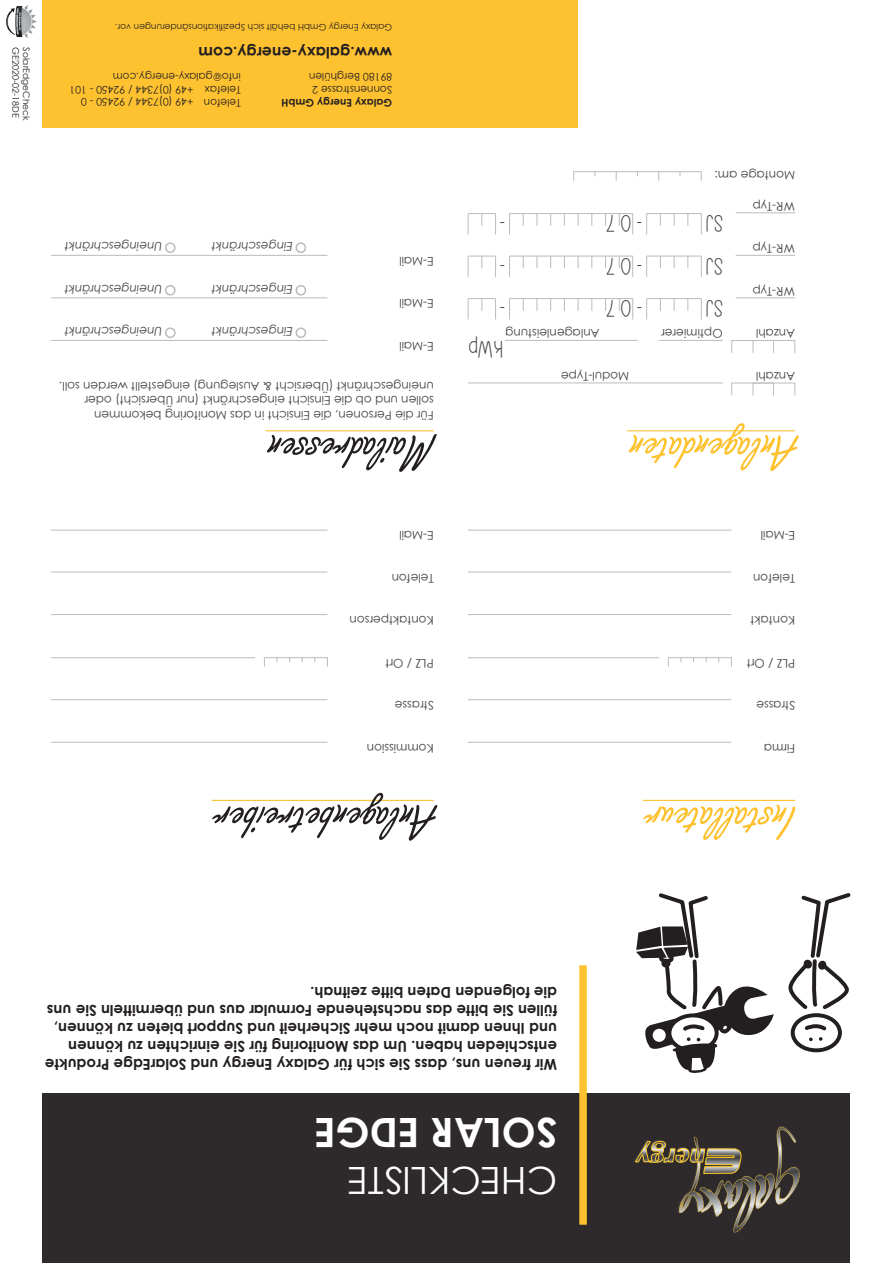
<style>
.page{position:relative;width:893px;height:1263px;background:#fff}
.page>*{position:absolute;margin:0;border:0;box-sizing:border-box;transform-origin:0 0}
.t1{font:52.5px "Freestyle Script";letter-spacing:-.01em;color:#231f20}
.t2{font:52.5px "Freestyle Script";letter-spacing:-.01em;color:#fec231}
.t3{font:700 40.5px "Century Gothic";color:#fff}
.t4{font:37.5px "Century Gothic";color:#fff}
.t5{font:24px "Please write me a song";color:#444141}
.t6{font:700 15.6px "Century Gothic";color:#231f20}
.t7{font:700 15px/18px "Century Gothic";color:#231f20}
.t8{font:12px/14.4px "Century Gothic";color:#444141}
.t9{font:italic 12px "Century Gothic";color:#444141}
.t10{font:10.5px/12.6px "Century Gothic";color:#231f20}
.t11{font:700 10.5px "Century Gothic";color:#231f20}
.t12{font:9px "Century Gothic";color:#231f20}
</style>
<div class="page">
<hr style="left:643px;top:800px;width:152px;height:1px;background:#fec231">
<hr style="left:212px;top:800px;width:222px;height:1px;background:#fec231">
<hr style="left:265px;top:430px;width:169px;height:1px;background:#fec231">
<div style="left:296px;top:327px;width:10px;height:11px;border:2px solid #bbbbbc;border-radius:50%"></div>
<div style="left:165px;top:327px;width:11px;height:11px;border:2px solid #bbbbbc;border-radius:50%"></div>
<hr style="left:468px;top:742px;width:263px;height:1px;background:#bbbbbc">
<hr style="left:51px;top:742px;width:276px;height:1px;background:#bbbbbc">
<hr style="left:468px;top:614px;width:263px;height:1px;background:#bbbbbc">
<hr style="left:51px;top:614px;width:276px;height:1px;background:#bbbbbc">
<hr style="left:51px;top:340px;width:276px;height:1px;background:#bbbbbc">
<hr style="left:468px;top:699px;width:263px;height:1px;background:#bbbbbc">
<hr style="left:51px;top:699px;width:276px;height:1px;background:#bbbbbc">
<hr style="left:468px;top:572px;width:263px;height:1px;background:#bbbbbc">
<hr style="left:51px;top:572px;width:276px;height:1px;background:#bbbbbc">
<hr style="left:468px;top:657px;width:191px;height:1px;background:#bbbbbc">
<hr style="left:51px;top:657px;width:204px;height:1px;background:#bbbbbc">
<hr style="left:468px;top:530px;width:263px;height:1px;background:#bbbbbc">
<hr style="left:51px;top:530px;width:276px;height:1px;background:#bbbbbc">
<hr style="left:669px;top:657px;width:62px;height:1px;background:#bbbbbc">
<hr style="left:265px;top:657px;width:62px;height:1px;background:#bbbbbc">
<hr style="left:627px;top:430px;width:168px;height:1px;background:#fec231">
<hr style="left:574px;top:171px;width:127px;height:1px;background:#bbbbbc">
<div style="left:43px;top:1093px;width:807px;height:170px;background:#2e2a2b"></div>
<div style="left:579px;top:965px;width:8px;height:260px;background:#fec231"></div>
<svg style="left:635px;top:1127px;width:165px;height:105px"></svg>
<hr style="left:736px;top:297px;width:59px;height:1px;background:#bbbbbc">
<hr style="left:659px;top:340px;width:64px;height:1px;background:#bbbbbc">
<hr style="left:468px;top:382px;width:255px;height:1px;background:#bbbbbc">
<div style="left:753px;top:340px;width:42px;height:13px;border:1px solid #bcbdc0"></div>
<div style="left:753px;top:383px;width:42px;height:13px;border:1px solid #bcbdc0"></div>
<div style="left:731px;top:340px;width:43px;height:13px;border:1px solid #bcbdc0"></div>
<div style="left:731px;top:383px;width:43px;height:13px;border:1px solid #bcbdc0"></div>
<hr style="left:647px;top:298px;width:54px;height:1px;background:#bbbbbc">
<svg style="left:701px;top:299px;width:1px;height:20px"></svg>
<svg style="left:646px;top:299px;width:1px;height:20px"></svg>
<hr style="left:510px;top:298px;width:123px;height:1px;background:#bbbbbc">
<svg style="left:632px;top:299px;width:1px;height:20px"></svg>
<svg style="left:509px;top:299px;width:1px;height:20px"></svg>
<svg style="left:468px;top:298px;width:28px;height:21px"></svg>
<hr style="left:736px;top:255px;width:59px;height:1px;background:#bbbbbc">
<hr style="left:647px;top:256px;width:54px;height:1px;background:#bbbbbc">
<svg style="left:701px;top:256px;width:1px;height:21px"></svg>
<svg style="left:674px;top:256px;width:1px;height:12px"></svg>
<svg style="left:646px;top:256px;width:1px;height:21px"></svg>
<svg style="left:687px;top:256px;width:1px;height:12px"></svg>
<hr style="left:510px;top:256px;width:123px;height:1px;background:#bbbbbc">
<svg style="left:632px;top:257px;width:1px;height:20px"></svg>
<svg style="left:578px;top:256px;width:1px;height:12px"></svg>
<svg style="left:591px;top:256px;width:1px;height:12px"></svg>
<svg style="left:537px;top:256px;width:1px;height:12px"></svg>
<svg style="left:509px;top:256px;width:1px;height:21px"></svg>
<svg style="left:468px;top:256px;width:28px;height:21px"></svg>
<hr style="left:736px;top:212px;width:59px;height:1px;background:#bbbbbc">
<hr style="left:647px;top:213px;width:54px;height:1px;background:#bbbbbc">
<svg style="left:701px;top:214px;width:1px;height:20px"></svg>
<svg style="left:646px;top:214px;width:1px;height:20px"></svg>
<hr style="left:510px;top:213px;width:123px;height:1px;background:#bbbbbc">
<svg style="left:632px;top:214px;width:1px;height:20px"></svg>
<svg style="left:509px;top:214px;width:1px;height:20px"></svg>
<svg style="left:468px;top:213px;width:28px;height:21px"></svg>
<hr style="left:505px;top:340px;width:133px;height:1px;background:#bbbbbc">
<div style="left:296px;top:285px;width:10px;height:11px;border:2px solid #bbbbbc;border-radius:50%"></div>
<div style="left:165px;top:285px;width:11px;height:11px;border:2px solid #bbbbbc;border-radius:50%"></div>
<hr style="left:51px;top:297px;width:276px;height:1px;background:#bbbbbc">
<div style="left:296px;top:242px;width:10px;height:11px;border:2px solid #bbbbbc;border-radius:50%"></div>
<div style="left:165px;top:242px;width:11px;height:11px;border:2px solid #bbbbbc;border-radius:50%"></div>
<hr style="left:51px;top:255px;width:276px;height:1px;background:#bbbbbc">
<div style="left:43px;top:0;width:535px;height:128px;background:#fec231"></div>
<img style="left:6px;top:5px;width:31px;height:32px">
<svg style="left:636px;top:893px;width:138px;height:180px"></svg>
<div style="left:791px;top:1013px;width:51px;height:39px;border:4px solid #231f20;border-radius:50%"></div>
<svg style="left:804px;top:1024px;width:23px;height:17px"></svg>
<svg style="left:788px;top:893px;width:63px;height:116px"></svg>
<p class="t12" style="left:22px;top:47px;width:72px;rotate:90deg">GE2020-02-18DE</p>
<p class="t12" style="left:33px;top:47px;width:74px;rotate:90deg">SolarEdgeCheck</p>
<p class="t12" style="left:392px;top:34px;width:279px;rotate:-180deg">Galaxy Energy GmbH behält sich Spezifikationsänderungen vor.</p>
<h3 class="t6" style="left:392px;top:65px;width:195px;rotate:-180deg">www.galaxy-energy.com</h3>
<p class="t10" style="left:241px;top:109px;width:129px;rotate:-180deg">Telefon<br>Telefax info@galaxy-energy.com</p>
<p class="t10" style="left:392px;top:96px;width:85px;rotate:-180deg">Sonnenstrasse 2<br>89180 Berghülen</p>
<p class="t10" style="left:193px;top:109px;width:125px;rotate:-180deg">+49 (0)7344 / 92450 - 0 +49 (0)7344 / 92450 - 101</p>
<p class="t11" style="left:392px;top:110px;width:112px;rotate:-180deg">Galaxy Energy GmbH</p>
<p class="t9" style="left:162px;top:255px;width:99px;rotate:-180deg">Uneingeschränkt</p>
<p class="t9" style="left:292px;top:255px;width:82px;rotate:-180deg">Eingeschränkt</p>
<p class="t9" style="left:162px;top:298px;width:99px;rotate:-180deg">Uneingeschränkt</p>
<p class="t9" style="left:292px;top:298px;width:82px;rotate:-180deg">Eingeschränkt</p>
<p class="t9" style="left:162px;top:340px;width:99px;rotate:-180deg">Uneingeschränkt</p>
<p class="t9" style="left:292px;top:340px;width:82px;rotate:-180deg">Eingeschränkt</p>
<p class="t8" style="left:434px;top:268px;width:36px;rotate:-180deg">E-Mail</p>
<p class="t8" style="left:434px;top:311px;width:36px;rotate:-180deg">E-Mail</p>
<p class="t8" style="left:434px;top:353px;width:36px;rotate:-180deg">E-Mail</p>
<p class="t8" style="left:434px;top:422px;width:376px;rotate:-180deg">Für die Personen, die Einsicht in das Monitoring bekommen sollen und ob die Einsicht eingeschränkt (nur Übersicht) oder uneingeschränkt (Übersicht &amp; Auslegung) eingestellt werden soll.</p>
<h1 class="t1" style="left:434px;top:481px;width:170px;rotate:-180deg">Mailadressen</h1>
<p class="t8" style="left:795px;top:183px;width:82px;rotate:-180deg">Montage am:</p>
<h3 class="t5" style="left:506px;top:236px;width:8px;rotate:-180deg">-</h3>
<h3 class="t5" style="left:643px;top:236px;width:39px;rotate:-180deg">-07</h3>
<h3 class="t5" style="left:723px;top:236px;width:19px;rotate:-180deg">SJ</h3>
<h3 class="t5" style="left:506px;top:278px;width:8px;rotate:-180deg">-</h3>
<h3 class="t5" style="left:643px;top:278px;width:39px;rotate:-180deg">-07</h3>
<h3 class="t5" style="left:723px;top:278px;width:19px;rotate:-180deg">SJ</h3>
<h3 class="t5" style="left:506px;top:321px;width:8px;rotate:-180deg">-</h3>
<h3 class="t5" style="left:643px;top:321px;width:39px;rotate:-180deg">-07</h3>
<h3 class="t5" style="left:723px;top:321px;width:19px;rotate:-180deg">SJ</h3>
<p class="t8" style="left:723px;top:341px;width:63px;rotate:-180deg">Optimierer</p>
<p class="t8" style="left:629px;top:384px;width:70px;rotate:-180deg">Modul-Type</p>
<p class="t8" style="left:600px;top:341px;width:96px;rotate:-180deg">Anlagenleistung</p>
<h3 class="t5" style="left:502px;top:362px;width:36px;rotate:-180deg">kWp</h3>
<p class="t8" style="left:795px;top:213px;width:44px;rotate:-180deg">WR-Typ</p>
<p class="t8" style="left:795px;top:256px;width:44px;rotate:-180deg">WR-Typ</p>
<p class="t8" style="left:795px;top:298px;width:44px;rotate:-180deg">WR-Typ</p>
<p class="t8" style="left:795px;top:341px;width:41px;rotate:-180deg">Anzahl</p>
<p class="t8" style="left:795px;top:384px;width:41px;rotate:-180deg">Anzahl</p>
<h1 class="t2" style="left:795px;top:481px;width:169px;rotate:-180deg">Anlagendaten</h1>
<p class="t8" style="left:434px;top:543px;width:36px;rotate:-180deg">E-Mail</p>
<p class="t8" style="left:795px;top:543px;width:36px;rotate:-180deg">E-Mail</p>
<p class="t8" style="left:434px;top:585px;width:44px;rotate:-180deg">Telefon</p>
<p class="t8" style="left:795px;top:585px;width:44px;rotate:-180deg">Telefon</p>
<p class="t8" style="left:434px;top:628px;width:86px;rotate:-180deg">Kontaktperson</p>
<p class="t8" style="left:795px;top:628px;width:46px;rotate:-180deg">Kontakt</p>
<p class="t8" style="left:434px;top:670px;width:50px;rotate:-180deg">PLZ / Ort</p>
<p class="t8" style="left:795px;top:670px;width:50px;rotate:-180deg">PLZ / Ort</p>
<p class="t8" style="left:434px;top:713px;width:40px;rotate:-180deg">Strasse</p>
<p class="t8" style="left:795px;top:713px;width:40px;rotate:-180deg">Strasse</p>
<p class="t8" style="left:434px;top:755px;width:68px;rotate:-180deg">Kommission</p>
<p class="t8" style="left:795px;top:755px;width:33px;rotate:-180deg">Firma</p>
<h1 class="t1" style="left:434px;top:850px;width:223px;rotate:-180deg">Anlagenbetreiber</h1>
<h1 class="t2" style="left:795px;top:850px;width:154px;rotate:-180deg">Installateur</h1>
<p class="t7" style="left:557px;top:1074px;width:514px;rotate:-180deg">Wir freuen uns, dass Sie sich für Galaxy Energy und SolarEdge Produkte entschieden haben. Um das Monitoring für Sie einrichten zu können und Ihnen damit noch mehr Sicherheit und Support bieten zu können, füllen Sie bitte das nachstehende Formular aus und übermitteln Sie uns die folgenden Daten bitte zeitnah.</p>
<h2 class="t3" style="left:557px;top:1164px;width:186px;rotate:-180deg">Solar Edge</h2>
<h3 class="t4" style="left:411px;top:1207px;width:28px;rotate:-180deg">s t ei</h3>
<h3 class="t4" style="left:557px;top:1207px;width:79px;rotate:-180deg">Checkl</h3>
</div>
